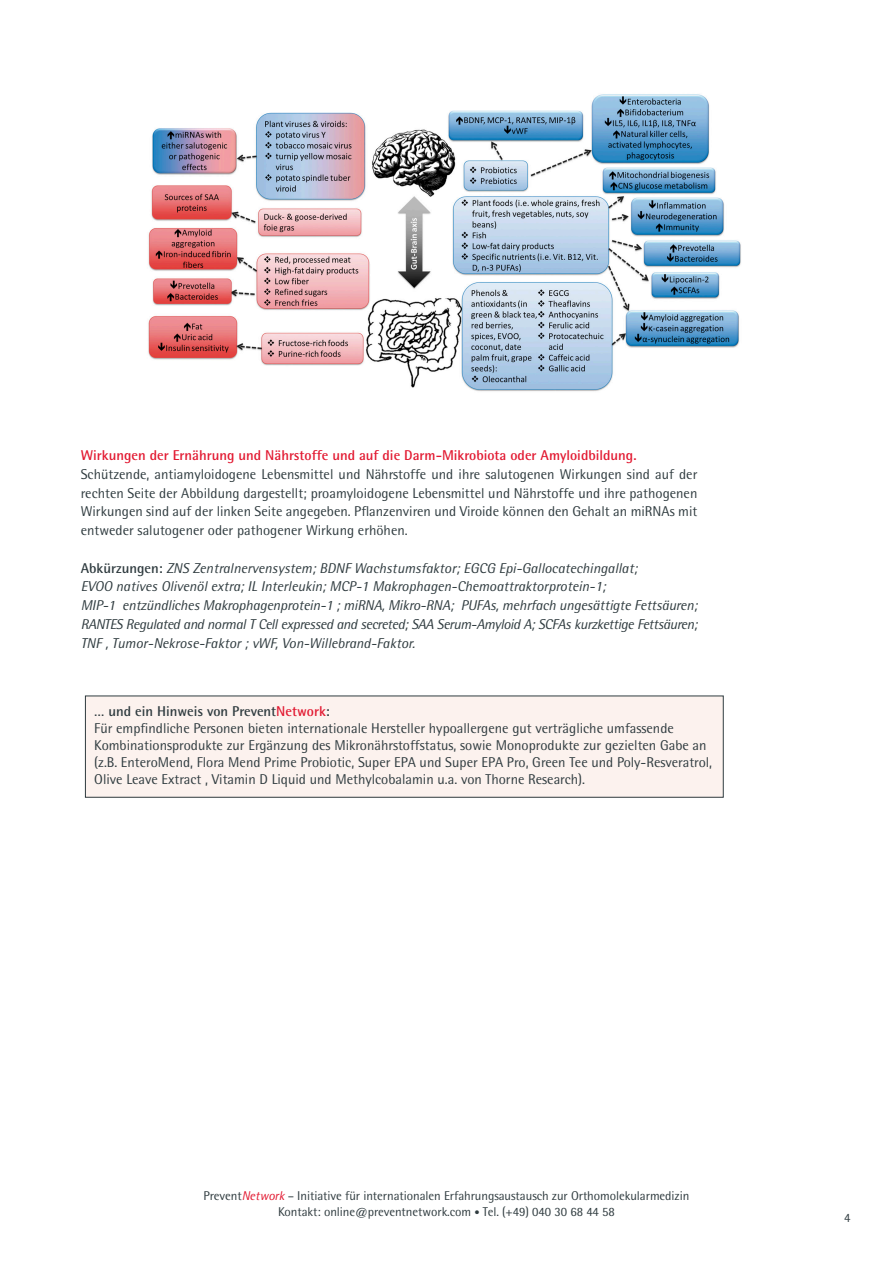
<style>
.page{position:relative;width:893px;height:1263px;background:#fff}
.page>*{position:absolute;margin:0;border:0;box-sizing:border-box;transform-origin:0 0}
.Copy{font:italic 14.25px/18.8px "Rotis Semi Sans";color:#2f3b3f;text-align:justify}
.Hinweis{font:14.25px/17.1px "Rotis Semi Sans";color:#2f3b3f}
.Copy-2{font:14.25px/18.8px "Rotis Semi Sans";color:#2f3b3f;text-align:justify}
.Subhead{font:700 14.25px "Rotis Semi Sans";color:#e21931}
.Hinweis-2{font:700 14.25px "Rotis Semi Sans";color:#2f3b3f}
.t1{font:12.75px/15.3px "Rotis Semi Sans";letter-spacing:-.005em;color:#2f3b3f;text-align:center}
.s1{font-weight:700;font-style:normal}
.s2{color:#e21931}
.s3{font-style:italic;color:#e21931}
.s4{font-size:10.5px}
</style>
<div class="page">
<div style="left:85px;top:696px;width:638px;height:101px;background:#fcf2ee"></div>
<div style="left:85px;top:695px;width:639px;height:103px;border:1px solid #2f3b3f"></div>
<img style="left:148px;top:94px;width:593px;height:297px">
<p class="Subhead" style="left:81px;top:446px;width:557px">Wirkungen der Ernährung und Nährstoffe und auf die Darm-Mikrobiota oder Amyloidbildung.</p>
<p class="Copy-2" style="left:81px;top:464px;width:618px">Schützende, antiamyloidogene Lebensmittel und Nährstoffe und ihre salutogenen Wirkungen sind auf der rechten Seite der Abbildung dargestellt; proamyloidogene Lebensmittel und Nährstoffe und ihre pathogenen Wirkungen sind auf der linken Seite angegeben. Pflanzenviren und Viroide können den Gehalt an miRNAs mit entweder salutogener oder pathogener Wirkung erhöhen.</p>
<p class="Copy" style="left:81px;top:558px;width:558px"><span class="s1">Abkürzungen:</span> ZNS Zentralnervensystem; BDNF Wachstumsfaktor; EGCG Epi-Gallocatechingallat;</p>
<p class="Copy" style="left:81px;top:577px;width:527px">EVOO natives Olivenöl extra; IL Interleukin; MCP-1 Makrophagen-Chemoattraktorprotein-1;</p>
<p class="Copy" style="left:81px;top:596px;width:618px">MIP-1β entzündliches Makrophagenprotein-1β; miRNA, Mikro-RNA; PUFAs, mehrfach ungesättigte Fettsäuren; RANTES Regulated and normal T Cell expressed and secreted; SAA Serum-Amyloid A; SCFAs kurzkettige Fettsäuren; TNF , Tumor-Nekrose-Faktor ; vWF, Von-Willebrand-Faktor.</p>
<p class="Hinweis-2" style="left:94px;top:702px;width:237px">… und ein Hinweis von Prevent<span class="s2">Network</span>:</p>
<p class="Hinweis" style="left:94px;top:719px;width:619px">Für empfindliche Personen bieten internationale Hersteller hypoallergene gut verträgliche umfassende Kombinationsprodukte zur Ergänzung des Mikronährstoffstatus, sowie Monoprodukte zur gezielten Gabe an (z.B. EnteroMend, Flora Mend Prime Probiotic, Super EPA und Super EPA Pro, Green Tee und Poly-Resveratrol, Olive Leave Extract , Vitamin D Liquid und Methylcobalamin u.a. von Thorne Research).</p>
<p class="t1" style="left:204px;top:1188px;width:487px">Prevent<span class="s3">Network</span> – Initiative für internationalen Erfahrungsaustausch zur Orthomolekularmedizin<br>Kontakt: online@preventnetwork.com <span class="s4">•</span> Tel. (+49) 040 30 68 44 58</p>
<p class="t1" style="left:844px;top:1209px;width:8px">4</p>
</div>
